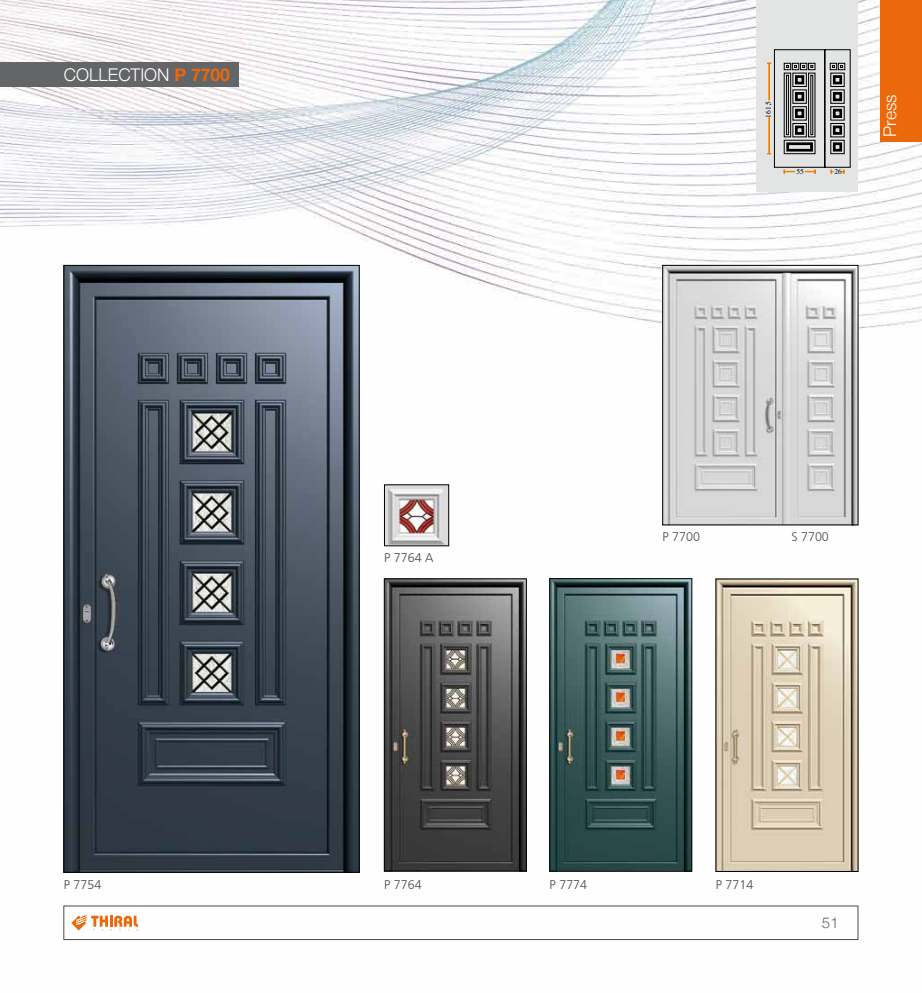
<style>
.page{position:relative;width:922px;height:993px;background:#fff}
.page>*{position:absolute;margin:0;border:0;box-sizing:border-box;transform-origin:0 0}
.t1{font:300 17.5px "Helvetica Neue";color:#fff}
.t2{font:300 17.5px "Helvetica Neue";color:#fff}
.t3{font:300 15px "Helvetica Neue";color:#646567}
.t4{font:300 12.5px "PF Catalog";color:#4b4b4d}
.t5{font:7.5px "Times";color:#000}
.s1{font-weight:700;color:#eb690b}
</style>
<div class="page">
<img style="left:0;top:0;width:921px;height:941px">
<div style="left:879px;top:0;width:42px;height:142px;background:#eb690b"></div>
<svg style="left:71px;top:914px;width:67px;height:16px"></svg>
<img style="left:386px;top:580px;width:138px;height:288px">
<div style="left:384px;top:578px;width:142px;height:292px;border:1px solid #000"></div>
<img style="left:66px;top:267px;width:291px;height:603px">
<div style="left:64px;top:265px;width:295px;height:607px;border:1px solid #000"></div>
<img style="left:717px;top:580px;width:138px;height:289px">
<img style="left:551px;top:580px;width:138px;height:288px">
<div style="left:549px;top:578px;width:142px;height:292px;border:1px solid #000"></div>
<img style="left:664px;top:267px;width:191px;height:256px">
<div style="left:662px;top:265px;width:195px;height:260px;border:1px solid #000"></div>
<img style="left:386px;top:486px;width:60px;height:57px">
<div style="left:756px;top:0;width:101px;height:191px;background:#e3e4e4"></div>
<svg style="left:767px;top:50px;width:83px;height:123px"></svg>
<div style="left:0;top:62px;width:239px;height:24px;background:#646567"></div>
<h1 class="t1" style="left:64px;top:64px;width:168px">COLLECTION <span class="s1">P 7700</span></h1>
<p class="t5" style="left:761px;top:118px;width:18px;rotate:-90deg">161,5</p>
<p class="t5" style="left:796px;top:164px;width:9px">55</p>
<p class="t5" style="left:834px;top:164px;width:9px">26</p>
<h1 class="t2" style="left:879px;top:136px;width:44px;rotate:-90deg">Press</h1>
<p class="t4" style="left:384px;top:551px;width:51px">P 7764 A</p>
<p class="t4" style="left:662px;top:529px;width:39px">P 7700</p>
<p class="t4" style="left:791px;top:529px;width:39px">S 7700</p>
<p class="t4" style="left:64px;top:877px;width:39px">P 7754</p>
<p class="t4" style="left:384px;top:877px;width:39px">P 7764</p>
<p class="t4" style="left:549px;top:877px;width:39px">P 7774</p>
<p class="t4" style="left:715px;top:877px;width:39px">P 7714</p>
<p class="t3" style="left:821px;top:913px;width:18px">51</p>
</div>
